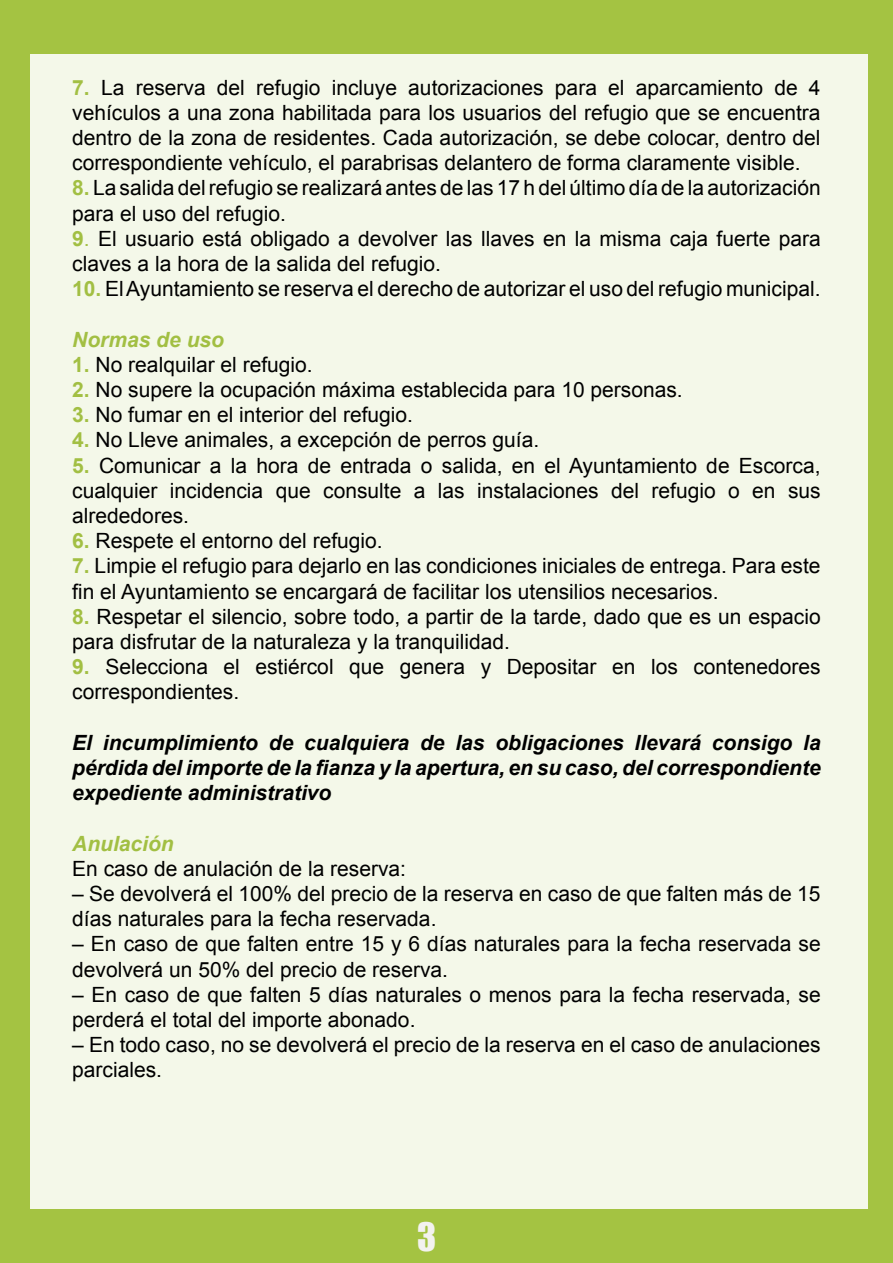
<style>
.page{position:relative;width:893px;height:1263px;background:#a4c342}
.page>*{position:absolute;margin:0;border:0;box-sizing:border-box;transform-origin:0 0}
.t1{font:36px "Impact";color:#f3f2ef}
.t2{font:21px/25.2px "Arial";color:#000}
.t3{font:italic 700 21px/25.2px "Arial";color:#000;text-align:justify}
.t4{font:italic 700 21px "Arial";color:#a2bf43}
.s1{font-weight:700;color:#a2bf43}
.s2{color:#a2bf43}
</style>
<div class="page">
<div style="left:30px;top:54px;width:837px;height:1155px;background:#f4f8e9"></div>
<p class="t2" style="left:72px;top:75px;width:750px;text-align:justify"><span class="s1">7.</span> La reserva del refugio incluye autorizaciones para el aparcamiento de 4 vehículos a una zona habilitada para los usuarios del refugio que se encuentra dentro de la zona de residentes. Cada autorización, se debe colocar, dentro del correspondiente vehículo, el parabrisas delantero de forma claramente visible.</p>
<p class="t2" style="left:72px;top:176px;width:750px"><span class="s1">8.</span> La salida del refugio se realizará antes de las 17 h del último día de la autorización para el uso del refugio.</p>
<p class="t2" style="left:72px;top:226px;width:750px"><span class="s1">9</span><span class="s2">.</span> El usuario está obligado a devolver las llaves en la misma caja fuerte para claves a la hora de la salida del refugio.</p>
<p class="t2" style="left:72px;top:276px;width:750px"><span class="s1">10.</span> El Ayuntamiento se reserva el derecho de autorizar el uso del refugio municipal.</p>
<p class="t4" style="left:72px;top:325px;width:153px">Normas de uso</p>
<p class="t2" style="left:72px;top:352px;width:242px"><span class="s1">1.</span> No realquilar el refugio.</p>
<p class="t2" style="left:72px;top:377px;width:612px"><span class="s1">2.</span> No supere la ocupación máxima establecida para 10 personas.</p>
<p class="t2" style="left:72px;top:402px;width:342px"><span class="s1">3.</span> No fumar en el interior del refugio.</p>
<p class="t2" style="left:72px;top:428px;width:468px"><span class="s1">4.</span> No Lleve animales, a excepción de perros guía.</p>
<p class="t2" style="left:72px;top:453px;width:750px;text-align:justify"><span class="s1">5.</span> Comunicar a la hora de entrada o salida, en el Ayuntamiento de Escorca, cualquier incidencia que consulte a las instalaciones del refugio o en sus alrededores.</p>
<p class="t2" style="left:72px;top:528px;width:312px"><span class="s1">6.</span> Respete el entorno del refugio.</p>
<p class="t2" style="left:72px;top:554px;width:750px"><span class="s1">7.</span> Limpie el refugio para dejarlo en las condiciones iniciales de entrega. Para este fin el Ayuntamiento se encargará de facilitar los utensilios necesarios.</p>
<p class="t2" style="left:72px;top:604px;width:750px"><span class="s1">8.</span> Respetar el silencio, sobre todo, a partir de la tarde, dado que es un espacio para disfrutar de la naturaleza y la tranquilidad.</p>
<p class="t2" style="left:72px;top:654px;width:750px"><span class="s1">9.</span> Selecciona el estiércol que genera y Depositar en los contenedores correspondientes.</p>
<p class="t3" style="left:72px;top:730px;width:750px">El incumplimiento de cualquiera de las obligaciones llevará consigo la pérdida del importe de la fianza y la apertura, en su caso, del correspondiente expediente administrativo</p>
<p class="t4" style="left:72px;top:829px;width:103px">Anulación</p>
<p class="t2" style="left:72px;top:856px;width:335px">En caso de anulación de la reserva:</p>
<p class="t2" style="left:72px;top:881px;width:750px">– Se devolverá el 100% del precio de la reserva en caso de que falten más de 15 días naturales para la fecha reservada.</p>
<p class="t2" style="left:72px;top:932px;width:750px">– En caso de que falten entre 15 y 6 días naturales para la fecha reservada se devolverá un 50% del precio de reserva.</p>
<p class="t2" style="left:72px;top:982px;width:750px">– En caso de que falten 5 días naturales o menos para la fecha reservada, se perderá el total del importe abonado.</p>
<p class="t2" style="left:72px;top:1032px;width:750px">– En todo caso, no se devolverá el precio de la reserva en el caso de anulaciones parciales.</p>
<h1 class="t1" style="left:417px;top:1209px;width:21px">3</h1>
</div>
